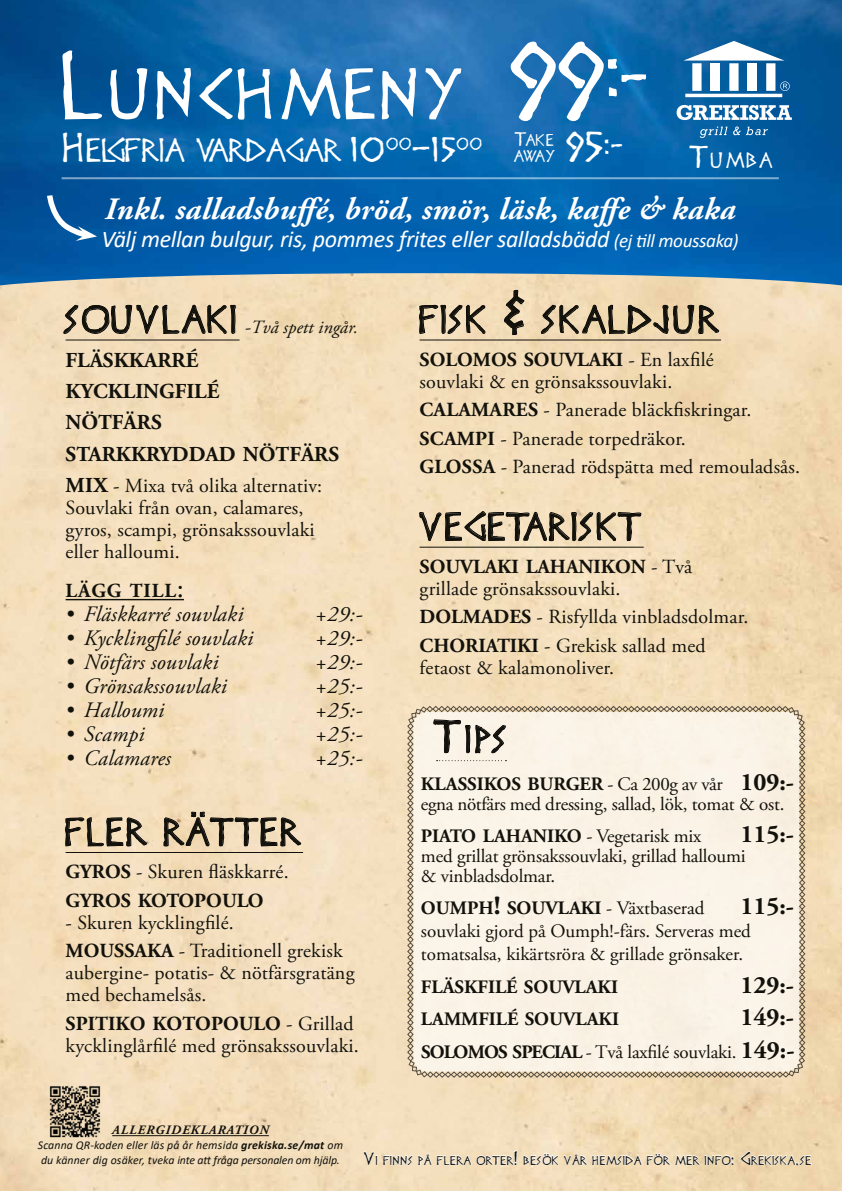
<style>
.page{position:relative;width:842px;height:1191px;background:#fff}
.page>*{position:absolute;margin:0;border:0;box-sizing:border-box;transform-origin:0 0}
.t1{font:99.3px "Disney Heroic";color:#fff}
.t2{font:64px "Disney Heroic";color:#fff}
.t3{font:38.1px "Disney Heroic";color:#fff}
.t4{font:35px "Disney Heroic";color:#12110b}
.t5{font:34px "Disney Heroic";color:#12110b}
.t6{font:italic 700 31.1px "Adobe Garamond Pro";letter-spacing:.015em;color:#fff}
.t7{font:29.8px "Disney Heroic";letter-spacing:-.055em;color:#fff}
.t8{font:700 25px "Adobe Garamond Pro";color:#12110b}
.t9{font:italic 24px "Calibri";letter-spacing:-.015em;color:#fff}
.t10{font:italic 22px "Adobe Garamond Pro";letter-spacing:.01em;color:#12110b}
.t11{font:700 21.3px/31.4px "Adobe Garamond Pro";color:#12110b}
.t12{font:20px/22px "Adobe Garamond Pro";letter-spacing:.01em;color:#12110b}
.t13{font:700 20px/28.6px "Adobe Garamond Pro";color:#12110b}
.t14{font:700 19.9px "Adobe Garamond Pro";letter-spacing:.045em;color:#12110b}
.t15{font:19.7px "Disney Heroic";color:#fff}
.t16{font:19px/32.5px "Adobe Garamond Pro";letter-spacing:-.01em;color:#12110b}
.t17{font:700 18.9px "Adobe Garamond Pro";color:#12110b}
.t18{font:italic 18.6px "Adobe Garamond Pro";color:#12110b}
.t19{font:15.1px/16px "Disney Heroic";letter-spacing:-.055em;color:#fff}
.t20{font:italic 700 12.8px "Adobe Garamond Pro";letter-spacing:.07em;color:#12110c}
.t21{font:italic 11.8px/15.3px "Calibri";letter-spacing:.01em;color:#12110c}
.t22{font:11.2px "Disney Heroic";color:#12110b}
.s1{font-size:71.7px}
.s2{font-size:17.5px}
.s3{font-size:30.7px}
.s4{font-size:86px}
.s5{font-size:37px}
.s6{font-size:31px}
.s7{font-size:33.6px}
.s8{font-size:19.2px}
.s9{font-size:28.2px}
.s10{font-family:"Disney Heroic";font-style:normal;font-size:35px}
.s11{font-weight:700;font-size:21.3px}
.s12{font-weight:400;font-size:28.4px}
.s13{font-weight:400}
.s14{font-weight:700}
.s15{font-size:50px}
.s16{font-size:41px}
.s17{font-weight:400;font-size:19px}
.s18{font-size:25px}
.s19{font-weight:700;font-size:18.9px}
.s20{font-size:27.1px}
.s21{font-weight:700;font-size:25px}
.s22{font-size:16px}
</style>
<div class="page">
<img style="left:0;top:285px;width:842px;height:906px">
<img style="left:0;top:0;width:842px;height:285px">
<svg style="left:363px;top:1131px;width:449px;height:39px"></svg>
<svg style="left:683px;top:41px;width:101px;height:20px"></svg>
<div style="left:692px;top:63px;width:9px;height:28px;background:#fff"></div>
<div style="left:711px;top:63px;width:9px;height:28px;background:#fff"></div>
<div style="left:729px;top:63px;width:9px;height:28px;background:#fff"></div>
<div style="left:748px;top:63px;width:9px;height:28px;background:#fff"></div>
<div style="left:766px;top:63px;width:9px;height:28px;background:#fff"></div>
<hr style="left:685px;top:94px;width:97px;height:3px;background:#fff">
<svg style="left:780px;top:81px;width:10px;height:10px"></svg>
<svg style="left:677px;top:105px;width:115px;height:15px"></svg>
<svg style="left:700px;top:126px;width:27px;height:12px"></svg>
<svg style="left:733px;top:126px;width:35px;height:9px"></svg>
<svg style="left:44px;top:190px;width:53px;height:51px"></svg>
<hr style="left:66px;top:339px;width:173px;height:1px;background:#12110b">
<hr style="left:66px;top:599px;width:118px;height:1px;background:#12110b">
<hr style="left:66px;top:852px;width:237px;height:1px;background:#12110b">
<svg style="left:64px;top:301px;width:172px;height:33px"></svg>
<svg style="left:65px;top:814px;width:82px;height:32px"></svg>
<svg style="left:164px;top:812px;width:137px;height:34px"></svg>
<hr style="left:420px;top:339px;width:301px;height:1px;background:#12110b">
<hr style="left:420px;top:546px;width:224px;height:1px;background:#12110b">
<svg style="left:419px;top:305px;width:66px;height:29px"></svg>
<svg style="left:504px;top:290px;width:20px;height:45px"></svg>
<svg style="left:541px;top:301px;width:178px;height:33px"></svg>
<svg style="left:419px;top:511px;width:222px;height:30px"></svg>
<svg style="left:407px;top:705px;width:398px;height:373px"></svg>
<hr style="left:62px;top:177px;width:717px;height:2px;background:#fff">
<hr style="left:112px;top:1135px;width:157px;height:1px;background:#12110c">
<img style="left:47px;top:1083px;width:56px;height:56px">
<h1 class="t1" style="left:510px;top:20px;width:142px">99<sup>:</sup><span class="s1">-</span></h1>
<p class="t19" style="left:514px;top:132px;width:44px"><span class="s2">T</span>AKE<br>AWAY</p>
<h3 class="t3" style="left:566px;top:124px;width:59px">95<sup>:</sup><span class="s3">-</span></h3>
<h2 class="t2" style="left:62px;top:55px;width:408px"><span class="s4">L</span>UNCHMENY</h2>
<h3 class="t7" style="left:63px;top:132px;width:422px"><span class="s5">H</span> ELGFRIA VARDAGAR <span class="s6">10</span><sup>00</sup><span class="s7">-</span><span class="s6">15</span><sup>00</sup></h3>
<h3 class="t6" style="left:105px;top:191px;width:632px">Inkl. salladsbuffé, bröd, smör, läsk, kaffe &amp; kaka</h3>
<p class="t9" style="left:102px;top:222px;width:639px">Välj mellan bulgur, ris, pommes frites eller salladsbädd <span class="s8">(ej till moussaka)</span></p>
<p class="t15" style="left:691px;top:148px;width:84px"><span class="s9">T</span>UMBA</p>
<p class="t18" style="left:66px;top:316px;width:294px"><span class="s10">SOUVLAKI</span> -Två spett ingår.</p>
<p class="t11" style="left:66px;top:345px;width:275px">FLÄSKKARRÉ<br>KYCKLINGFILÉ<br>NÖTFÄRS<br>STARKKRYDDAD NÖTFÄRS</p>
<p class="t12" style="left:66px;top:475px;width:258px"><span class="s11">MIX</span> - Mixa två olika alternativ:<br>Souvlaki från ovan, calamares, gyros, scampi, grönsakssouvlaki eller halloumi.</p>
<p class="t14" style="left:66px;top:579px;width:120px">LÄGG TILL<span class="s12">:</span></p>
<p class="t10" style="left:66px;top:600px;width:179px">• Fläskkarré souvlaki</p>
<p class="t10" style="left:315px;top:600px;width:49px">+29:-</p>
<p class="t10" style="left:66px;top:624px;width:189px">• Kycklingfilé souvlaki</p>
<p class="t10" style="left:315px;top:624px;width:49px">+29:-</p>
<p class="t10" style="left:66px;top:648px;width:154px">• Nötfärs souvlaki</p>
<p class="t10" style="left:315px;top:648px;width:49px">+29:-</p>
<p class="t10" style="left:66px;top:672px;width:163px">• Grönsakssouvlaki</p>
<p class="t10" style="left:315px;top:672px;width:49px">+25:-</p>
<p class="t10" style="left:66px;top:696px;width:100px">• Halloumi</p>
<p class="t10" style="left:315px;top:696px;width:49px">+25:-</p>
<p class="t10" style="left:66px;top:720px;width:81px">• Scampi</p>
<p class="t10" style="left:315px;top:720px;width:49px">+25:-</p>
<p class="t10" style="left:66px;top:744px;width:107px">• Calamares</p>
<p class="t10" style="left:315px;top:744px;width:49px">+25:-</p>
<h3 class="t4" style="left:66px;top:810px;width:239px">FLER RÄTTER</h3>
<p class="t13" style="left:66px;top:858px;width:225px">GYROS <span class="s13">- Skuren fläskkarré.<br></span>GYROS KOTOPOULO</p>
<p class="t12" style="left:66px;top:908px;width:279px;line-height:28.6px">- Skuren kycklingfilé.<br><span class="s14">MOUSSAKA</span> - Traditionell grekisk</p>
<p class="t12" style="left:66px;top:962px;width:290px">aubergine- potatis- &amp; nötfärsgratäng med bechamelsås.</p>
<p class="t12" style="left:66px;top:1013px;width:295px"><span class="s14">SPITIKO KOTOPOULO</span> - Grillad kycklinglårfilé med grönsakssouvlaki.</p>
<h3 class="t4" style="left:420px;top:298px;width:303px">FISK <span class="s15">&amp;</span> SKALDJUR</h3>
<p class="t12" style="left:420px;top:349px;width:296px"><span class="s14">SOLOMOS SOUVLAKI</span> - En laxfilé souvlaki &amp; en grönsakssouvlaki.</p>
<p class="t12" style="left:420px;top:396px;width:382px;line-height:28.6px"><span class="s14">CALAMARES</span> - Panerade bläckfiskringar.<br><span class="s14">SCAMPI</span> - Panerade torpedräkor.<br><span class="s14">GLOSSA</span> - Panerad rödspätta med remouladsås.</p>
<h3 class="t4" style="left:420px;top:505px;width:226px">VEGETARISKT</h3>
<p class="t12" style="left:420px;top:556px;width:274px"><span class="s14">SOUVLAKI LAHANIKON</span> - Två grillade grönsakssouvlaki.</p>
<p class="t12" style="left:420px;top:603px;width:330px;line-height:28.6px"><span class="s14">DOLMADES</span> - Risfyllda vinbladsdolmar.<br><span class="s14">CHORIATIKI</span> - Grekisk sallad med</p>
<p class="t12" style="left:420px;top:657px;width:196px">fetaost &amp; kalamonoliver.</p>
<h3 class="t5" style="left:436px;top:718px;width:75px"><span class="s16">T</span>IPS</h3>
<p class="t17" style="left:421px;top:772px;width:375px">KLASSIKOS BURGER <span class="s17">- Ca 200g av vår</span> <span class="s18">109:-</span></p>
<p class="t16" style="left:421px;top:788px;width:365px">egna nötfärs med dressing, sallad, lök, tomat &amp; ost.<br><span class="s19">PIATO LAHANIKO</span> - Vegetarisk mix</p>
<p class="t8" style="left:740px;top:819px;width:55px">115:-</p>
<p class="t16" style="left:421px;top:846px;width:326px;line-height:20px">med grillat grönsakssouvlaki, grillad halloumi &amp; vinbladsdolmar.</p>
<p class="t17" style="left:421px;top:897px;width:285px">OUMPH<span class="s20">!</span> SOUVLAKI <span class="s17">- Växtbaserad</span></p>
<p class="t8" style="left:740px;top:892px;width:55px">115:-</p>
<p class="t16" style="left:421px;top:920px;width:331px;line-height:22.8px">souvlaki gjord på Oumph!-färs. Serveras med tomatsalsa, kikärtsröra &amp; grillade grönsaker.</p>
<p class="t17" style="left:421px;top:975px;width:199px">FLÄSKFILÉ SOUVLAKI</p>
<p class="t8" style="left:740px;top:970px;width:55px">129:-</p>
<p class="t17" style="left:421px;top:1008px;width:200px">LAMMFILÉ SOUVLAKI</p>
<p class="t8" style="left:740px;top:1002px;width:55px">149:-</p>
<p class="t16" style="left:421px;top:1036px;width:375px"><span class="s19">SOLOMOS SPECIAL</span> - Två laxfilé souvlaki. <span class="s21">149:-</span></p>
<p class="t20" style="left:112px;top:1122px;width:158px">ALLERGIDEKLARATION</p>
<p class="t21" style="left:38px;top:1137px;width:307px">Scanna QR-koden eller läs på år hemsida <span class="s14">grekiska.se/mat</span> om du känner dig osäker, tveka inte att fråga personalen om hjälp.</p>
<p class="t22" style="left:364px;top:1153px;width:450px"><span class="s22">V</span>I FINNS PÅ FLERA ORTER<span class="s22">!</span> BESÖK VÅR HEMSIDA FÖR MER INFO<span class="s22">: G</span>REKISKA<span class="s22">.</span>SE</p>
</div>
